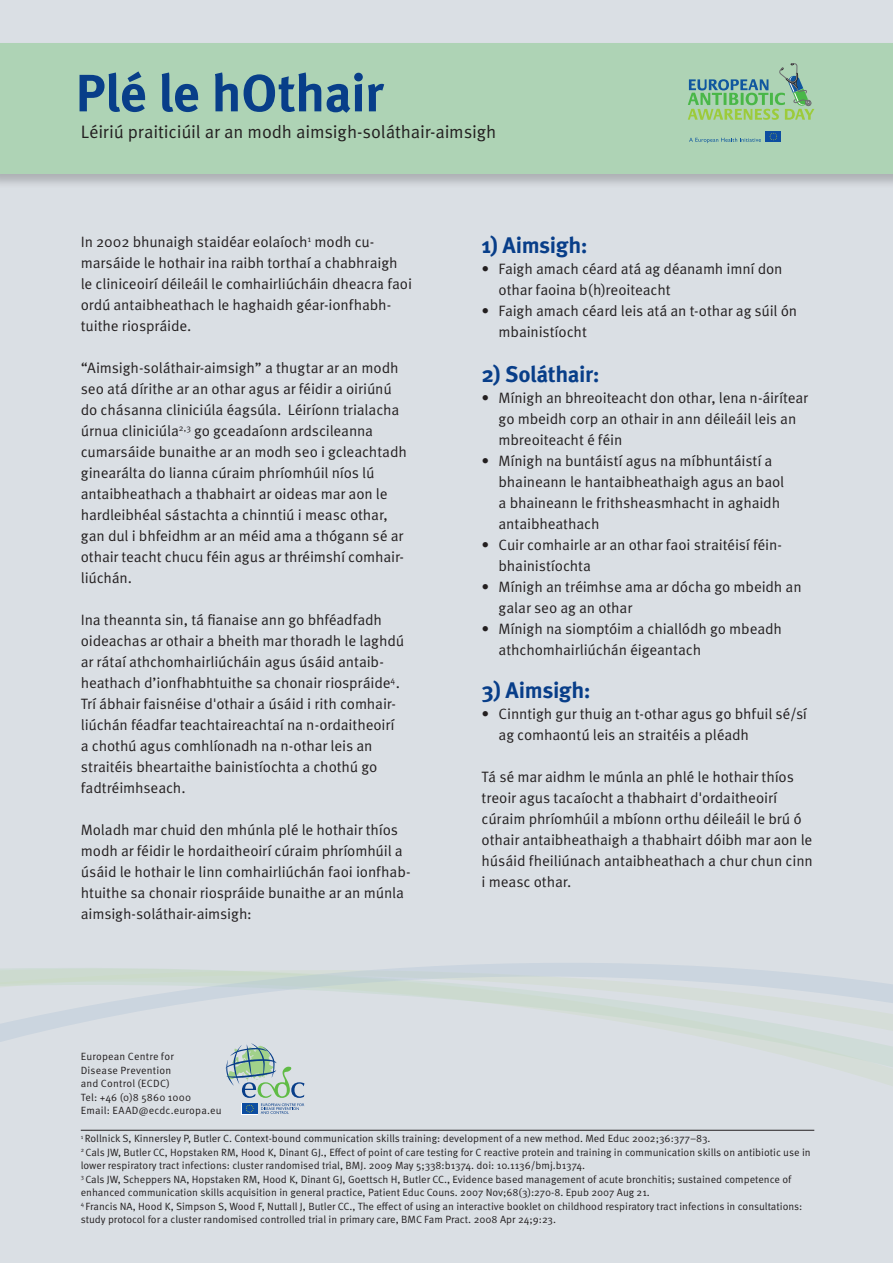
<style>
.page{position:relative;width:893px;height:1263px;background:#dadfe4}
.page>*{position:absolute;margin:0;border:0;box-sizing:border-box;transform-origin:0 0}
.t1{font:700 52.5px "Meta Pro";letter-spacing:-.015em;color:#083e89}
.sub_head{font:700 22.5px "Meta Pro";letter-spacing:-.02em;color:#083e89}
.t2{font:18px "Meta Pro";letter-spacing:-.01em;color:#231f20}
.forside_brød{font:15px/21px "Meta Pro";letter-spacing:-.01em;color:#231f20}
.forside_bullets{font:15px/21px "Meta Pro";letter-spacing:-.01em;color:#231f20}
.forside_kildehenvisn{font:10.5px/13.5px "Meta Pro";color:#231f20}
.forside_kildehenvisn-2{font:10.5px/13.5px "Meta Pro";letter-spacing:.02em;color:#231f20}
</style>
<div class="page">
<svg style="left:0;top:963px;width:893px;height:168px"></svg>
<div style="left:0;top:41px;width:893px;height:148px;background:#231f20;opacity:.8"></div>
<div style="left:0;top:44px;width:893px;height:130px;background:#aed3b5"></div>
<svg style="left:225px;top:1043px;width:79px;height:71px"></svg>
<hr style="left:81px;top:1130px;width:733px;height:1px;background:#231f20">
<svg style="left:689px;top:138px;width:72px;height:5px"></svg>
<svg style="left:688px;top:63px;width:126px;height:57px"></svg>
<div style="left:766px;top:131px;width:15px;height:11px;background:#0d4da1"></div>
<svg style="left:769px;top:133px;width:8px;height:7px"></svg>
<p class="t1" style="left:76px;top:60px;width:310px">Plé le hOthair</p>
<p class="t2" style="left:81px;top:121px;width:417px">Léiriú praiticiúil ar an modh aimsigh-soláthair-aimsigh</p>
<p class="forside_brød" style="left:81px;top:232px;width:333px">In 2002 bhunaigh staidéar eolaíoch<sup>1</sup> modh cu&shy;marsáide le hothair ina raibh torthaí a chabhraigh le cliniceoirí déileáil le comhairliúcháin dheacra faoi ordú antaibheathach le haghaidh géar-ionfhabh&shy;tuithe riospráide.</p>
<p class="forside_brød" style="left:81px;top:358px;width:328px">“Aimsigh-soláthair-aimsigh” a thugtar ar an modh seo atá dírithe ar an othar agus ar féidir a oiriúnú do chásanna cliniciúla éagsúla. Léiríonn trialacha úrnua cliniciúla<sup>2,3</sup> go gceadaíonn ardscileanna cumarsáide bunaithe ar an modh seo i gcleachtadh ginearálta do lianna cúraim phríomhúil níos lú antaibheathach a thabhairt ar oideas mar aon le hardleibhéal sástachta a chinntiú i measc othar, gan dul i bhfeidhm ar an méid ama a thógann sé ar othair teacht chucu féin agus ar thréimshí comhair&shy;liúchán.</p>
<p class="forside_brød" style="left:81px;top:610px;width:325px">Ina theannta sin, tá fianaise ann go bhféadfadh oideachas ar othair a bheith mar thoradh le laghdú ar rátaí athchomhairliúcháin agus úsáid antaib&shy;heathach d’ionfhabhtuithe sa chonair riospráide<sup>4</sup>.<br>Trí ábhair faisnéise d'othair a úsáid i rith comhair&shy;liúchán féadfar teachtaireachtaí na n-ordaitheoirí a chothú agus comhlíonadh na n-othar leis an straitéis bheartaithe bainistíochta a chothú go fadtréimhseach.</p>
<p class="forside_brød" style="left:81px;top:820px;width:331px">Moladh mar chuid den mhúnla plé le hothair thíos modh ar féidir le hordaitheoirí cúraim phríomhúil a úsáid le hothair le linn comhairliúchán faoi ionfhab&shy;htuithe sa chonair riospráide bunaithe ar an múnla aimsigh-soláthair-aimsigh:</p>
<p class="forside_kildehenvisn-2" style="left:81px;top:1050px;width:94px">European Centre for<br>Disease Prevention and Control (ECDC)</p>
<p class="forside_kildehenvisn-2" style="left:81px;top:1090px;width:112px">Tel: +46 (0)8 5860 1000</p>
<p class="forside_kildehenvisn-2" style="left:81px;top:1104px;width:142px">Email: EAAD@ecdc.europa.eu</p>
<p class="sub_head" style="left:482px;top:231px;width:108px">1) Aimsigh:</p>
<p class="forside_bullets" style="left:499px;top:258px;width:285px;text-indent:-17px">• Faigh amach céard atá ag déanamh imní don othar faoina b(h)reoiteacht</p>
<p class="forside_bullets" style="left:499px;top:300px;width:300px;text-indent:-17px">• Faigh amach céard leis atá an t-othar ag súil ón mbainistíocht</p>
<p class="sub_head" style="left:482px;top:360px;width:120px">2) Soláthair:</p>
<p class="forside_bullets" style="left:499px;top:387px;width:311px;text-indent:-17px">• Mínigh an bhreoiteacht don othar, lena n-áirítear go mbeidh corp an othair in ann déileáil leis an mbreoiteacht é féin</p>
<p class="forside_bullets" style="left:499px;top:450px;width:287px;text-indent:-17px">• Mínigh na buntáistí agus na míbhuntáistí a bhaineann le hantaibheathaigh agus an baol a bhaineann le frithsheasmhacht in aghaidh antaibheathach</p>
<p class="forside_bullets" style="left:499px;top:534px;width:285px;text-indent:-17px">• Cuir comhairle ar an othar faoi straitéisí féin&shy;bhainistíochta</p>
<p class="forside_bullets" style="left:499px;top:576px;width:305px;text-indent:-17px">• Mínigh an tréimhse ama ar dócha go mbeidh an galar seo ag an othar</p>
<p class="forside_bullets" style="left:499px;top:618px;width:285px;text-indent:-17px">• Mínigh na siomptóim a chiallódh go mbeadh athchomhairliúchán éigeantach</p>
<p class="sub_head" style="left:482px;top:676px;width:111px">3) Aimsigh:</p>
<p class="forside_bullets" style="left:499px;top:704px;width:310px;text-indent:-17px">• Cinntigh gur thuig an t-othar agus go bhfuil sé/sí ag comhaontú leis an straitéis a pléadh</p>
<p class="forside_brød" style="left:482px;top:767px;width:333px">Tá sé mar aidhm le múnla an phlé le hothair thíos treoir agus tacaíocht a thabhairt d'ordaitheoirí cúraim phríomhúil a mbíonn orthu déileáil le brú ó othair antaibheathaigh a thabhairt dóibh mar aon le húsáid fheiliúnach antaibheathach a chur chun cinn i measc othar.</p>
<p class="forside_kildehenvisn" style="left:81px;top:1132px;width:631px"><sup>1</sup> Rollnick S, Kinnersley P, Butler C. Context-bound communication skills training: development of a new method. Med Educ 2002;36:377–83.</p>
<p class="forside_kildehenvisn" style="left:81px;top:1145px;width:731px"><sup>2</sup> Cals JW, Butler CC, Hopstaken RM, Hood K, Dinant GJ., Effect of point of care testing for C reactive protein and training in communication skills on antibiotic use in lower respiratory tract infections: cluster randomised trial, BMJ. 2009 May 5;338:b1374. doi: 10.1136/bmj.b1374.</p>
<p class="forside_kildehenvisn" style="left:81px;top:1172px;width:712px"><sup>3</sup> Cals JW, Scheppers NA, Hopstaken RM, Hood K, Dinant GJ, Goettsch H, Butler CC., Evidence based management of acute bronchitis; sustained competence of enhanced communication skills acquisition in general practice, Patient Educ Couns. 2007 Nov;68(3):270-8. Epub 2007 Aug 21.</p>
<p class="forside_kildehenvisn" style="left:81px;top:1199px;width:723px"><sup>4</sup> Francis NA, Hood K, Simpson S, Wood F, Nuttall J, Butler CC., The effect of using an interactive booklet on childhood respiratory tract infections in consultations: study protocol for a cluster randomised controlled trial in primary care, BMC Fam Pract. 2008 Apr 24;9:23.</p>
</div>
